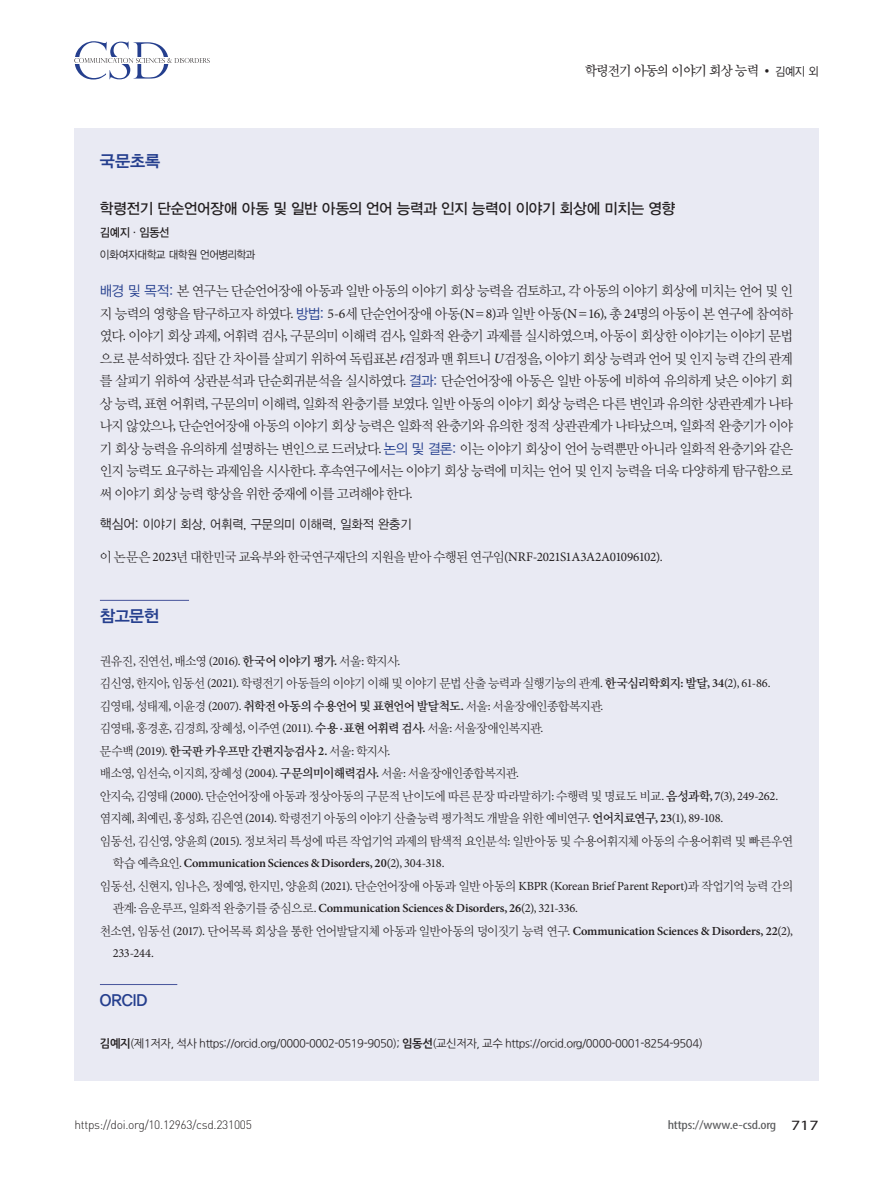
<style>
.page{position:relative;width:893px;height:1191px;background:#fff}
.page>*{position:absolute;margin:0;border:0;box-sizing:border-box;transform-origin:0 0}
.t1{font:16.5px "YDVYGO34";letter-spacing:-.01em;color:#253f8e}
.t2{font:15px "YDVYGO33";letter-spacing:-.02em;color:#231f20}
.t3{font:14.25px "San Sw M";letter-spacing:-.05em;color:#231f20;scale:.95 1}
.t4{font:14.1px/22.5px "YDVY Mj O32";letter-spacing:-.055em;color:#231f20;text-align:justify;scale:.95 1}
.t5{font:13.5px "YDVY Mj O32";letter-spacing:-.05em;color:#231f20;scale:.95 1}
.t6{font:12.75px/22.5px "YDVY Mj O32";letter-spacing:-.05em;color:#231f20;scale:.95 1}
.t7{font:12.75px "YDIY Mj O340";letter-spacing:-.045em;color:#231f20;scale:.95 1}
.t8{font:12.75px "YDVYGO12";color:#231f20;scale:.95 1}
.t9{font:condensed 12.75px "Myriad Pro";letter-spacing:-.015em;color:#57585a;scale:1.25 1}
.t10{font:600 12.3px "Minion Pro";letter-spacing:-.015em;color:#231f20}
.t11{font:12.3px "Minion Pro";letter-spacing:-.015em;color:#231f20}
.t12{font:300 12px "DIN Pro";letter-spacing:-.025em;color:#231f20}
.t13{font:12px "YDVYGO33";letter-spacing:-.025em;color:#231f20;scale:.92 1}
.t14{font:11.25px "Nanum Gothic OTF";letter-spacing:-.04em;color:#231f20}
.t15{font:11.25px "YDVYGO32";letter-spacing:-.04em;color:#231f20;scale:.93 1}
.s1{font-family:"Dotum"}
.s2{font-family:"YDVYGO32";font-size:12px}
.s3{font-family:"YDIYGO320";font-size:14.25px;color:#253f8e}
.s4{font-family:"Minion Pro";font-size:13.65px}
.s5{font-family:"Minion Pro";font-style:italic}
.s6{font-size:13.5px}
.s7{font-family:"Minion Pro";font-size:13.05px}
.s8{font-family:"Minion Pro";font-size:12.3px}
.s9{font-family:"YDIY Mj O340"}
.s10{font-family:"Minion Pro";font-weight:600;font-size:12.3px}
.s11{font-family:"YDVY Mj O32"}
.s12{font-family:"YDVY Mj O32";font-weight:400;font-size:12.75px}
.s13{font-weight:400}
.s14{font-family:"Nanum Gothic OTF Bold"}
.s15{font-stretch:normal;font-size:14.25px;color:#231f20}
</style>
<div class="page">
<svg style="left:74px;top:41px;width:136px;height:38px"></svg>
<div style="left:74px;top:128px;width:745px;height:952px;background:#e9eaf3"></div>
<hr style="left:100px;top:600px;width:89px;height:1px;background:#4d5a9e">
<hr style="left:100px;top:984px;width:77px;height:1px;background:#4d5a9e">
<p class="t3" style="left:585px;top:64px;width:248px">학령전기 아동의 이야기 회상 능력 <span class="s1">•</span> <span class="s2">김예지 외</span></p>
<p class="t1" style="left:100px;top:150px;width:62px">국문초록</p>
<p class="t2" style="left:100px;top:198px;width:577px">학령전기 단순언어장애 아동 및 일반 아동의 언어 능력과 인지 능력이 이야기 회상에 미치는 영향</p>
<p class="t13" style="left:100px;top:224px;width:77px">김예지·임동선</p>
<p class="t15" style="left:100px;top:247px;width:168px">이화여자대학교 대학원 언어병리학과</p>
<p class="t4" style="left:100px;top:279px;width:731px"><span class="s3">배경 및 목적:</span> 본 연구는 단순언어장애 아동과 일반 아동의 이야기 회상 능력을 검토하고<span class="s4">,</span> 각 아동의 이야기 회상에 미치는 언어 및 인 지 능력의 영향을 탐구하고자 하였다<span class="s4">.</span> <span class="s3">방법:</span> <span class="s4">5-6</span>세 단순언어장애 아동<span class="s4">(N</span><span class="s1">=</span><span class="s4">8)</span>과 일반 아동<span class="s4">(N</span><span class="s1">=</span><span class="s4">16),</span> 총 <span class="s4">24</span>명의 아동이 본 연구에 참여하 였다<span class="s4">.</span> 이야기 회상 과제<span class="s4">,</span> 어휘력 검사<span class="s4">,</span> 구문의미 이해력 검사<span class="s4">,</span> 일화적 완충기 과제를 실시하였으며<span class="s4">,</span> 아동이 회상한 이야기는 이야기 문법 으로 분석하였다<span class="s4">.</span> 집단 간 차이를 살피기 위하여 독립표본 <span class="s5">t</span>검정과 맨 휘트니 <span class="s5">U</span>검정을<span class="s4">,</span> 이야기 회상 능력과 언어 및 인지 능력 간의 관계 를 살피기 위하여 상관분석과 단순회귀분석을 실시하였다<span class="s4">.</span> <span class="s3">결과:</span> 단순언어장애 아동은 일반 아동에 비하여 유의하게 낮은 이야기 회 상 능력<span class="s4">,</span> 표현 어휘력<span class="s4">,</span> 구문의미 이해력<span class="s4">,</span> 일화적 완충기를 보였다<span class="s4">.</span> 일반 아동의 이야기 회상 능력은 다른 변인과 유의한 상관관계가 나타 나지 않았으나<span class="s4">,</span> 단순언어장애 아동의 이야기 회상 능력은 일화적 완충기와 유의한 정적 상관관계가 나타났으며<span class="s4">,</span> 일화적 완충기가 이야 기 회상 능력을 유의하게 설명하는 변인으로 드러났다<span class="s4">.</span> <span class="s3">논의 및 결론:</span> 이는 이야기 회상이 언어 능력뿐만 아니라 일화적 완충기와 같은 인지 능력도 요구하는 과제임을 시사한다<span class="s4">.</span> 후속연구에서는 이야기 회상 능력에 미치는 언어 및 인지 능력을 더욱 다양하게 탐구함으로 써 이야기 회상 능력 향상을 위한 중재에 이를 고려해야 한다<span class="s4">.</span></p>
<p class="t8" style="left:100px;top:516px;width:329px"><span class="s6">핵심어:</span> 이야기 회상, 어휘력, 구문의미 이해력, 일화적 완충기</p>
<p class="t5" style="left:100px;top:548px;width:594px">이 논문은 <span class="s7">2023</span>년 대한민국 교육부와 한국연구재단의 지원을 받아 수행된 연구임<span class="s7">(NRF-2021S1A3A2A01096102).</span></p>
<p class="t1" style="left:100px;top:605px;width:61px">참고문헌</p>
<p class="t6" style="left:100px;top:648px;width:707px">권유진<span class="s8">,</span> 진연선<span class="s8">,</span> 배소영 <span class="s8">(2016).</span> <span class="s9">한국어 이야기 평가</span><span class="s10">.</span> 서울<span class="s8">:</span> 학지사<span class="s8">.<br></span>김신영<span class="s8">,</span> 한지아<span class="s8">,</span> 임동선 <span class="s8">(2021).</span> 학령전기 아동들의 이야기 이해 및 이야기 문법 산출 능력과 실행기능의 관계<span class="s8">.</span> <span class="s9">한국심리학회지</span><span class="s10">:</span> <span class="s9">발달</span><span class="s10">, 34</span><span class="s8">(2), 61-86. </span>김영태<span class="s8">,</span> 성태제<span class="s8">,</span> 이윤경 <span class="s8">(2007).</span> <span class="s9">취학전 아동의 수용언어 및 표현언어 발달척도</span><span class="s10">.</span> 서울<span class="s8">:</span> 서울장애인종합복지관<span class="s8">.<br></span>김영태<span class="s8">,</span> 홍경훈<span class="s8">,</span> 김경희<span class="s8">,</span> 장혜성<span class="s8">,</span> 이주연 <span class="s8">(2011).</span> <span class="s9">수용</span> <span class="s10">·</span><span class="s9">표현 어휘력 검사</span><span class="s10">.</span> 서울<span class="s8">:</span> 서울장애인복지관<span class="s8">.</span></p>
<p class="t7" style="left:100px;top:744px;width:307px"><span class="s11">문수백</span> <span class="s8">(2019).</span> 한국판 카우프만 간편지능검사 <span class="s10">2.</span> <span class="s11">서울</span><span class="s8">:</span> <span class="s11">학지사</span><span class="s8">.</span></p>
<p class="t6" style="left:100px;top:761px;width:731px">배소영<span class="s8">,</span> 임선숙<span class="s8">,</span> 이지희<span class="s8">,</span> 장혜성 <span class="s8">(2004).</span> <span class="s9">구문의미이해력검사</span><span class="s10">.</span> 서울<span class="s8">:</span> 서울장애인종합복지관<span class="s8">.<br></span>안지숙<span class="s8">,</span> 김영태 <span class="s8">(2000).</span> 단순언어장애 아동과 정상아동의 구문적 난이도에 따른 문장 따라말하기<span class="s8">:</span> 수행력 및 명료도 비교<span class="s8">.</span> <span class="s9">음성과학</span><span class="s10">, 7</span><span class="s8">(3), 249-262. </span>염지혜<span class="s8">,</span> 최예린<span class="s8">,</span> 홍성화<span class="s8">,</span> 김은연 <span class="s8">(2014).</span> 학령전기 아동의 이야기 산출능력 평가척도 개발을 위한 예비연구<span class="s8">.</span> <span class="s9">언어치료연구</span><span class="s10">, 23</span><span class="s8">(1), 89-108.<br></span>임동선<span class="s8">,</span> 김신영<span class="s8">,</span> 양윤희 <span class="s8">(2015).</span> 정보처리 특성에 따른 작업기억 과제의 탐색적 요인분석<span class="s8">:</span> 일반아동 및 수용어휘지체 아동의 수용어휘력 및 빠른우연</p>
<p class="t10" style="left:113px;top:854px;width:333px"><span class="s12">학습 예측요인</span><span class="s13">.</span> Communication Sciences &amp; Disorders, 20<span class="s13">(2), 304-318.</span></p>
<p class="t6" style="left:100px;top:873px;width:731px">임동선<span class="s8">,</span> 신현지<span class="s8">,</span> 임나은<span class="s8">,</span> 정예영<span class="s8">,</span> 한지민<span class="s8">,</span> 양윤희 <span class="s8">(2021).</span> 단순언어장애 아동과 일반 아동의 <span class="s8">KBPR (Korean Brief Parent Report)</span>과 작업기억 능력 간의</p>
<p class="t10" style="left:113px;top:899px;width:467px"><span class="s12">관계</span><span class="s13">:</span> <span class="s12">음운루프</span><span class="s13">,</span> <span class="s12">일화적 완충기를 중심으로</span><span class="s13">.</span> Communication Sciences &amp; Disorders, 26<span class="s13">(2), 321-336.</span></p>
<p class="t6" style="left:100px;top:918px;width:731px">천소연<span class="s8">,</span> 임동선 <span class="s8">(2017).</span> 단어목록 회상을 통한 언어발달지체 아동과 일반아동의 덩이짓기 능력 연구<span class="s8">.</span> <span class="s10">Communication Sciences &amp; Disorders, 22</span><span class="s8">(2),</span></p>
<p class="t11" style="left:113px;top:945px;width:43px">233-244.</p>
<p class="t1" style="left:100px;top:989px;width:49px">ORCID</p>
<p class="t14" style="left:100px;top:1037px;width:604px"><span class="s14">김예지</span>(제1저자, 석사 https://orcid.org/0000-0002-0519-9050); <span class="s14">임동선</span>(교신저자, 교수 https://orcid.org/0000-0001-8254-9504)</p>
<p class="t12" style="left:74px;top:1116px;width:179px">https://doi.org/10.12963/csd.231005</p>
<p class="t9" style="left:668px;top:1117px;width:122px">https://www.e-csd.org <span class="s15">717</span></p>
</div>
